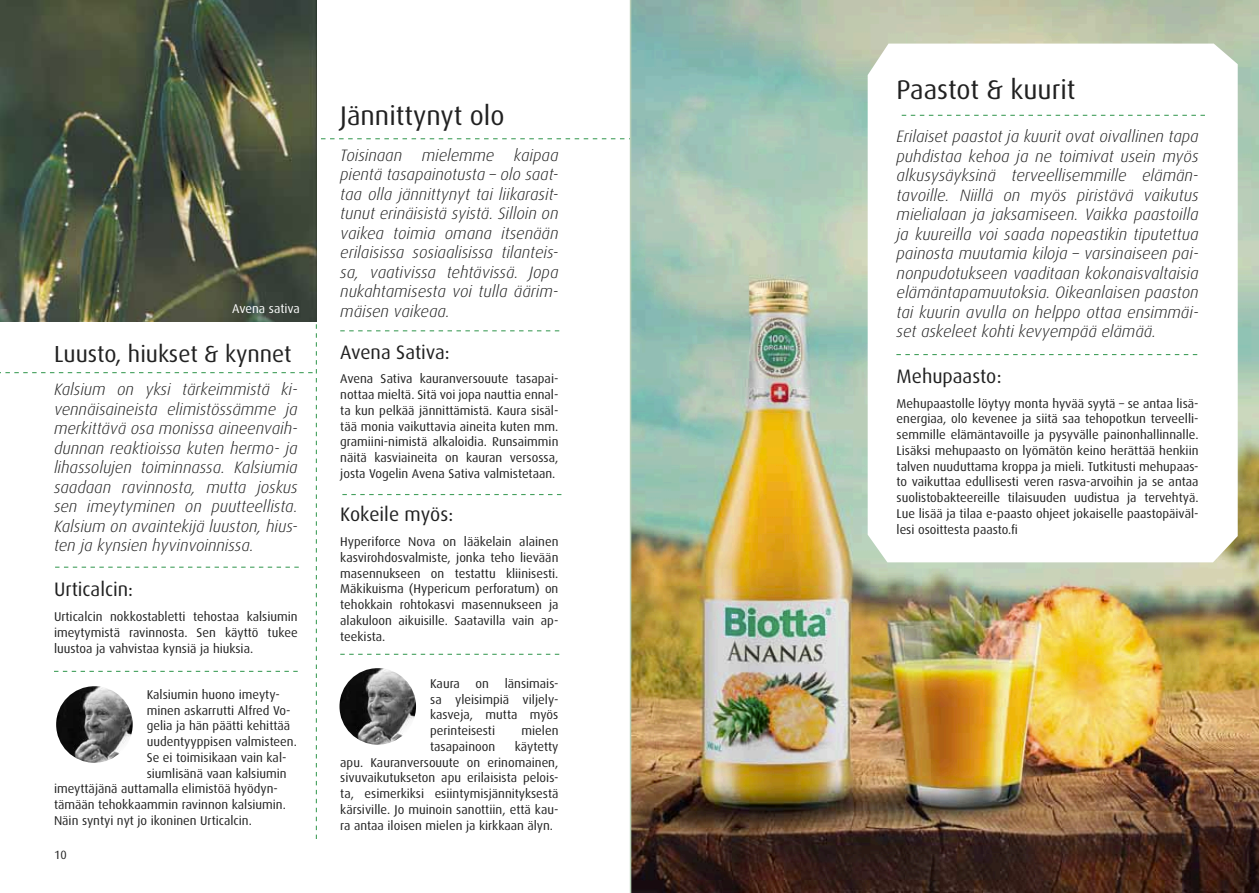
<style>
.page{position:relative;width:1259px;height:893px;background:#fff}
.page>*{position:absolute;margin:0;border:0;box-sizing:border-box;transform-origin:0 0}
.t1{font:27px "Dax";color:#212121}
.t2{font:23.25px "Dax";color:#212121}
.t3{font:19.5px "Dax";color:#212121}
.t4{font:italic 300 16.5px/19.5px "Dax";color:#212121;text-align:justify}
.t5{font:12.75px/15.8px "Dax";color:#212121;text-align:justify}
.t6{font:12.75px "Dax";color:#fff}
.t7{font:12px "Dax";color:#212121}
</style>
<div class="page">
<svg style="left:321px;top:138px;width:309px;height:1px"></svg>
<img style="left:0;top:0;width:317px;height:217px">
<img style="left:630px;top:0;width:629px;height:893px">
<svg style="left:867px;top:44px;width:370px;height:518px"></svg>
<svg style="left:901px;top:115px;width:304px;height:1px"></svg>
<svg style="left:896px;top:354px;width:301px;height:1px"></svg>
<svg style="left:340px;top:330px;width:219px;height:1px"></svg>
<svg style="left:342px;top:494px;width:219px;height:1px"></svg>
<svg style="left:340px;top:654px;width:219px;height:1px"></svg>
<svg style="left:0;top:217px;width:317px;height:622px"></svg>
<img style="left:339px;top:668px;width:77px;height:77px;border-radius:38px">
<p class="t6" style="left:232px;top:301px;width:69px">Avena sativa</p>
<h2 class="t2" style="left:54px;top:341px;width:239px">Luusto, hiukset &amp; kynnet</h2>
<p class="t4" style="left:54px;top:380px;width:245px">Kalsium on yksi tärkeimmistä ki&shy;vennäisaineista elimistössämme ja merkittävä osa monissa aineenvaih&shy;dunnan reaktioissa kuten hermo- ja lihassolujen toiminnassa. Kalsiumia saadaan ravinnosta, mutta joskus sen imeytyminen on puutteellista.<br>Kalsium on avaintekijä luuston, hius&shy;ten ja kynsien hyvinvoinnissa.</p>
<h3 class="t3" style="left:54px;top:579px;width:81px">Urticalcin:</h3>
<p class="t5" style="left:54px;top:609px;width:245px">Urticalcin nokkostabletti tehostaa kalsiumin imeytymistä ravinnosta. Sen käyttö tukee luustoa ja vahvistaa kynsiä ja hiuksia.</p>
<p class="t5" style="left:147px;top:687px;width:135px">Kalsiumin huono imeyty-</p>
<p class="t5" style="left:147px;top:702px;width:145px">minen askarrutti Alfred Vo-</p>
<p class="t5" style="left:147px;top:718px;width:145px">gelia ja hän päätti kehittää</p>
<p class="t5" style="left:147px;top:734px;width:152px">uudentyyppisen valmisteen.</p>
<p class="t5" style="left:147px;top:750px;width:141px">Se ei toimisikaan vain kal-</p>
<p class="t5" style="left:147px;top:765px;width:141px">siumlisänä vaan kalsiumin</p>
<p class="t5" style="left:54px;top:781px;width:225px">imeyttäjänä auttamalla elimistöä hyödyn-</p>
<p class="t5" style="left:54px;top:797px;width:233px">tämään tehokkaammin ravinnon kalsiumin.</p>
<p class="t5" style="left:54px;top:813px;width:199px">Näin syntyi nyt jo ikoninen Urticalcin.</p>
<p class="t7" style="left:54px;top:848px;width:14px">10</p>
<h1 class="t1" style="left:340px;top:100px;width:166px">Jännittynyt olo</h1>
<p class="t4" style="left:340px;top:145px;width:220px">Toisinaan mielemme kaipaa pientä tasapainotusta – olo saat&shy;taa olla jännittynyt tai liikarasit&shy;tunut erinäisistä syistä. Silloin on vaikea toimia omana itsenään erilaisissa sosiaalisissa tilanteis&shy;sa, vaativissa tehtävissä. Jopa nukahtamisesta voi tulla äärim&shy;mäisen vaikeaa.</p>
<h3 class="t3" style="left:340px;top:341px;width:111px">Avena Sativa:</h3>
<p class="t5" style="left:340px;top:371px;width:220px">Avena Sativa kauranversouute tasapai&shy;nottaa mieltä. Sitä voi jopa nauttia ennal&shy;ta kun pelkää jännittämistä. Kaura sisäl&shy;tää monia vaikuttavia aineita kuten mm. gramiini-nimistä alkaloidia. Runsaimmin näitä kasviaineita on kauran versossa, josta Vogelin Avena Sativa valmistetaan.</p>
<h3 class="t3" style="left:340px;top:504px;width:114px">Kokeile myös:</h3>
<p class="t5" style="left:340px;top:534px;width:220px">Hyperiforce Nova on lääkelain alainen kasvirohdosvalmiste, jonka teho lievään masennukseen on testattu kliinisesti.<br>Mäkikuisma (Hypericum perforatum) on tehokkain rohtokasvi masennukseen ja alakuloon aikuisille. Saatavilla vain ap&shy;teekista.</p>
<p class="t5" style="left:430px;top:676px;width:130px">Kaura on länsimais&shy;sa yleisimpiä viljely&shy;kasveja, mutta myös perinteisesti</p>
<p class="t5" style="left:521px;top:723px;width:38px">mielen</p>
<p class="t5" style="left:340px;top:739px;width:220px;text-indent:175px">käytetty apu. Kauranversouute on erinomainen, sivuvaikutukseton apu erilaisista pelois&shy;ta, esimerkiksi esiintymisjännityksestä kärsiville. Jo muinoin sanottiin, että kau&shy;ra antaa iloisen mielen ja kirkkaan älyn.</p>
<p class="t5" style="left:430px;top:739px;width:67px">tasapainoon</p>
<h1 class="t1" style="left:896px;top:74px;width:180px">Paastot &amp; kuurit</h1>
<p class="t4" style="left:896px;top:127px;width:303px">Erilaiset paastot ja kuurit ovat oivallinen tapa puhdistaa kehoa ja ne toimivat usein myös alkusysäyksinä terveellisemmille elämän&shy;tavoille. Niillä on myös piristävä vaikutus mielialaan ja jaksamiseen. Vaikka paastoilla ja kuureilla voi saada nopeastikin tiputettua painosta muutamia kiloja – varsinaiseen pai&shy;nonpudotukseen vaaditaan kokonaisvaltaisia elämäntapamuutoksia. Oikeanlaisen paaston tai kuurin avulla on helppo ottaa ensimmäi&shy;set askeleet kohti kevyempää elämää.</p>
<h3 class="t3" style="left:896px;top:365px;width:106px">Mehupaasto:</h3>
<p class="t5" style="left:896px;top:395px;width:303px">Mehupaastolle löytyy monta hyvää syytä – se antaa lisä&shy;energiaa, olo kevenee ja siitä saa tehopotkun terveelli&shy;semmille elämäntavoille ja pysyvälle painonhallinnalle.<br>Lisäksi mehupaasto on lyömätön keino herättää henkiin talven nuuduttama kroppa ja mieli. Tutkitusti mehupaas&shy;to vaikuttaa edullisesti veren rasva-arvoihin ja se antaa suolistobakteereille tilaisuuden uudistua ja tervehtyä.<br>Lue lisää ja tilaa e-paasto ohjeet jokaiselle paastopäiväl&shy;lesi osoittesta paasto.fi</p>
</div>
